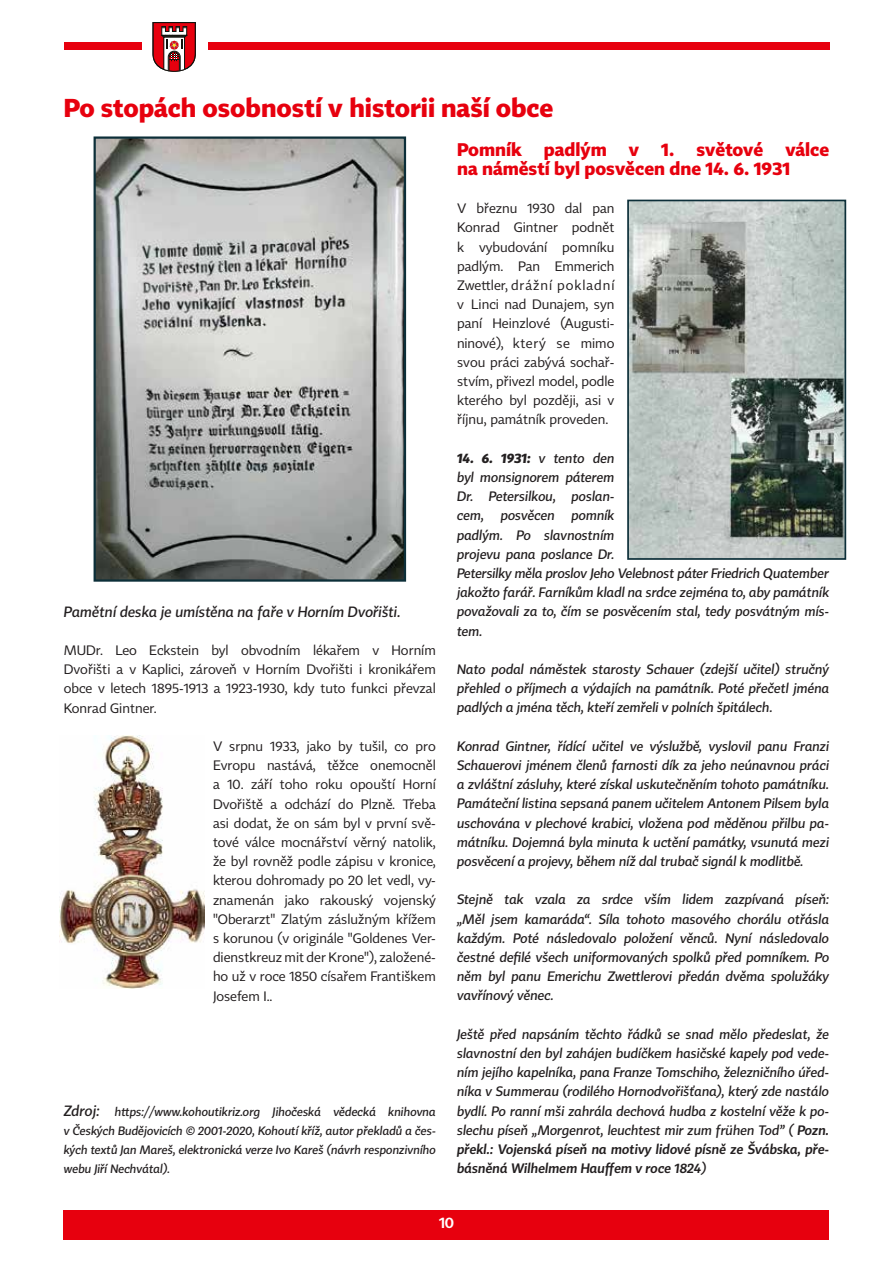
<style>
.page{position:relative;width:893px;height:1263px;background:#fff}
.page>*{position:absolute;margin:0;border:0;box-sizing:border-box;transform-origin:0 0}
.t1{font:700 25.5px "Tabac Sans";color:#e7000e}
.t2{font:700 18px/19.2px "Tabac Sans";color:#e7000e}
.t3{font:300 15px "Tabac Sans";color:#fff}
.t4{font:italic 500 14.7px "Tabac Sans";color:#231f20}
.t5{font:italic 500 13.5px/19.2px "Tabac Sans";color:#231f20;text-align:justify}
.t6{font:13.5px/19.2px "Tabac Sans";color:#231f20;text-align:justify}
.t7{font:italic 500 12px/19.2px "Tabac Sans";color:#231f20;text-align:justify}
.s1{font-size:14.7px}
.s2{font-weight:700}
.s3{font-weight:300}
</style>
<div class="page">
<div style="left:64px;top:1210px;width:765px;height:29px;background:#e7000e"></div>
<div style="left:208px;top:42px;width:621px;height:8px;background:#e7000e"></div>
<div style="left:64px;top:42px;width:78px;height:8px;background:#e7000e"></div>
<svg style="left:153px;top:22px;width:43px;height:50px"></svg>
<img style="left:97px;top:139px;width:306px;height:440px">
<div style="left:94px;top:136px;width:312px;height:446px;border:2px solid #0c2f39"></div>
<img style="left:630px;top:203px;width:213px;height:354px">
<div style="left:627px;top:200px;width:219px;height:360px;border:2px solid #0c2f39"></div>
<img style="left:60px;top:736px;width:144px;height:253px">
<h1 class="t1" style="left:64px;top:92px;width:491px">Po stopách osobností v historii naší obce</h1>
<p class="t4" style="left:64px;top:602px;width:338px">Pamětní deska je umístěna na faře v Horním Dvořišti.</p>
<p class="t6" style="left:64px;top:641px;width:374px">MUDr. Leo Eckstein byl obvodním lékařem v Horním Dvořišti a v Kaplici, zároveň v Horním Dvořišti i kronikářem obce v letech 1895-1913 a 1923-1930, kdy tuto funkci převzal Konrad Gintner.</p>
<p class="t6" style="left:213px;top:737px;width:224px">V srpnu 1933, jako by tušil, co pro Evropu nastává, těžce onemocněl a 10. září toho roku opouští Horní Dvořiště a odchází do Plzně. Třeba asi dodat, že on sám byl v první svě&shy;tové válce mocnářství věrný natolik, že byl rovněž podle zápisu v kronice, kterou dohromady po 20 let vedl, vy&shy;znamenán jako rakouský vojenský "Oberarzt" Zlatým záslužným křížem s korunou (v originále "Goldenes Ver&shy;dienstkreuz mit der Krone"), založené&shy;ho už v roce 1850 císařem Františkem Josefem I..</p>
<p class="t7" style="left:64px;top:1102px;width:374px"><span class="s1">Zdroj:</span> https://www.kohoutikriz.org Jihočeská vědecká knihovna v Českých Budějovicích © 2001-2020, Kohoutí kříž, autor překladů a čes&shy;kých textů Jan Mareš, elektronická verze Ivo Kareš (návrh responzivního webu Jiří Nechvátal).</p>
<h2 class="t2" style="left:457px;top:140px;width:374px">Pomník padlým v 1. světové válce na náměstí byl posvěcen dne 14. 6. 1931</h2>
<p class="t6" style="left:457px;top:199px;width:159px">V březnu 1930 dal pan Konrad Gintner podnět k vybudování pomníku padlým. Pan Emmerich Zwettler, drážní pokladní v Linci nad Dunajem, syn paní Heinzlové (Augusti&shy;ninové), který se mimo svou práci zabývá sochař&shy;stvím, přivezl model, podle kterého byl později, asi v říjnu, památník proveden.</p>
<p class="t5" style="left:457px;top:449px;width:374px;text-align:left"><span class="s2">14. 6. 1931:</span> v tento den<br>byl monsignorem páterem<br>Dr. Petersilkou, poslan-<br>cem, posvěcen pomník<br>padlým. Po slavnostním<br>projevu pana poslance Dr.<br>Petersilky měla proslov Jeho Velebnost páter Friedrich Quatember jakožto farář. Farníkům kladl na srdce zejména to, aby památník považovali za to, čím se posvěcením stal, tedy posvátným mís&shy;tem.</p>
<p class="t5" style="left:457px;top:660px;width:374px">Nato podal náměstek starosty Schauer (zdejší učitel) stručný přehled o příjmech a výdajích na památník. Poté přečetl jména padlých a jména těch, kteří zemřeli v polních špitálech.</p>
<p class="t5" style="left:457px;top:737px;width:374px">Konrad Gintner, řídící učitel ve výslužbě, vyslovil panu Franzi Schauerovi jménem členů farnosti dík za jeho neúnavnou práci a zvláštní zásluhy, které získal uskutečněním tohoto památníku.<br>Památeční listina sepsaná panem učitelem Antonem Pilsem byla uschována v plechové krabici, vložena pod měděnou přilbu pa&shy;mátníku. Dojemná byla minuta k uctění památky, vsunutá mezi posvěcení a projevy, během níž dal trubač signál k modlitbě.</p>
<p class="t5" style="left:457px;top:890px;width:374px">Stejně tak vzala za srdce vším lidem zazpívaná píseň: „Měl jsem kamaráda“. Síla tohoto masového chorálu otřásla každým. Poté následovalo položení věnců. Nyní následovalo čestné defilé všech uniformovaných spolků před pomníkem. Po něm byl panu Emerichu Zwettlerovi předán dvěma spolužáky vavřínový věnec.</p>
<p class="t5" style="left:457px;top:1024px;width:374px">Ještě před napsáním těchto řádků se snad mělo předeslat, že slavnostní den byl zahájen budíčkem hasičské kapely pod vede&shy;ním jejího kapelníka, pana Franze Tomschiho, železničního úřed&shy;níka v Summerau (rodilého Hornodvořišťana), který zde nastálo bydlí. Po ranní mši zahrála dechová hudba z kostelní věže k po&shy;slechu píseň „Morgenrot, leuchtest mir zum frühen Tod” ( <span class="s3">Pozn. překl.: Vojenská píseň na motivy lidové písně ze Švábska, pře&shy;básněná Wilhelmem Hauffem v roce 1824</span>)</p>
<p class="t3" style="left:439px;top:1213px;width:16px">10</p>
</div>
